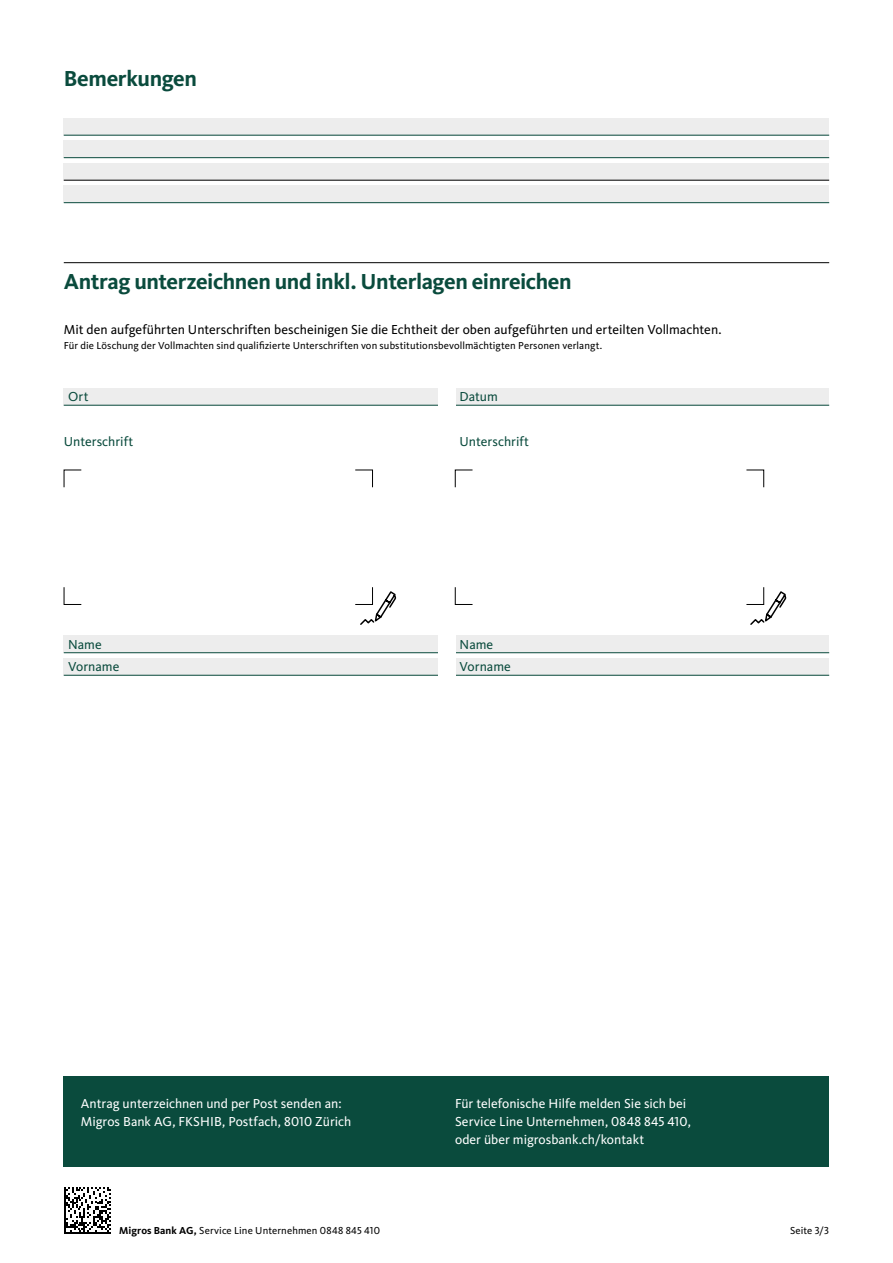
<style>
.page{position:relative;width:893px;height:1263px;background:#fff}
.page>*{position:absolute;margin:0;border:0;box-sizing:border-box;transform-origin:0 0}
.t1{font:700 22.5px "Migrosbank Kievit";letter-spacing:-.02em;color:#0a4b3d}
.t2{font:13.5px/18px "Migrosbank Kievit";color:#fff}
.t3{font:13.5px "Migrosbank Kievit";color:#000}
.t4{font:13.5px "Migrosbank Kievit";color:#0a4b3d}
.t5{font:10.5px "Migrosbank Kievit";letter-spacing:.01em;color:#000}
.s1{font-weight:700}
</style>
<div class="page">
<svg style="left:64px;top:1187px;width:47px;height:47px"></svg>
<div style="left:64px;top:118px;width:765px;height:17px;background:#ededed"></div>
<hr style="left:64px;top:135px;width:765px;height:1px;background:#0a4b3d">
<div style="left:64px;top:140px;width:765px;height:18px;background:#ededed"></div>
<hr style="left:64px;top:157px;width:765px;height:1px;background:#0a4b3d">
<div style="left:64px;top:163px;width:765px;height:17px;background:#ededed"></div>
<hr style="left:64px;top:180px;width:765px;height:1px;background:#000">
<div style="left:64px;top:185px;width:765px;height:18px;background:#ededed"></div>
<hr style="left:64px;top:202px;width:765px;height:1px;background:#0a4b3d">
<div style="left:64px;top:388px;width:765px;height:17px;background:#ededed"></div>
<hr style="left:64px;top:405px;width:765px;height:1px;background:#0a4b3d">
<div style="left:64px;top:635px;width:765px;height:18px;background:#ededed"></div>
<hr style="left:64px;top:652px;width:765px;height:1px;background:#0a4b3d">
<div style="left:64px;top:658px;width:765px;height:17px;background:#ededed"></div>
<hr style="left:64px;top:675px;width:765px;height:1px;background:#0a4b3d">
<hr style="left:64px;top:262px;width:765px;height:1px;background:#000">
<svg style="left:64px;top:469px;width:18px;height:19px"></svg>
<svg style="left:355px;top:469px;width:18px;height:19px"></svg>
<svg style="left:64px;top:587px;width:18px;height:18px"></svg>
<svg style="left:455px;top:469px;width:18px;height:19px"></svg>
<svg style="left:746px;top:469px;width:18px;height:19px"></svg>
<svg style="left:455px;top:587px;width:18px;height:18px"></svg>
<div style="left:438px;top:380px;width:17px;height:31px;background:#fff"></div>
<div style="left:438px;top:627px;width:17px;height:52px;background:#fff"></div>
<div style="left:64px;top:1076px;width:765px;height:90px;background:#0a4b3d"></div>
<svg style="left:355px;top:587px;width:42px;height:38px"></svg>
<svg style="left:746px;top:587px;width:41px;height:38px"></svg>
<h1 class="t1" style="left:64px;top:65px;width:135px">Bemerkungen</h1>
<h1 class="t1" style="left:64px;top:268px;width:509px">Antrag unterzeichnen und inkl. Unterlagen einreichen</h1>
<p class="t3" style="left:64px;top:321px;width:659px">Mit den aufgeführten Unterschriften bescheinigen Sie die Echtheit der oben aufgeführten und erteilten Vollmachten.</p>
<p class="t5" style="left:64px;top:339px;width:540px">Für die Löschung der Vollmachten sind qualifizierte Unterschriften von substitutionsbevollmächtigten Personen verlangt.</p>
<p class="t4" style="left:68px;top:389px;width:22px">Ort</p>
<p class="t4" style="left:460px;top:389px;width:40px">Datum</p>
<p class="t4" style="left:64px;top:434px;width:71px">Unterschrift</p>
<p class="t4" style="left:460px;top:434px;width:71px">Unterschrift</p>
<p class="t4" style="left:68px;top:636px;width:35px">Name</p>
<p class="t4" style="left:460px;top:636px;width:35px">Name</p>
<p class="t4" style="left:68px;top:659px;width:53px">Vorname</p>
<p class="t4" style="left:460px;top:659px;width:53px">Vorname</p>
<p class="t2" style="left:81px;top:1094px;width:272px">Antrag unterzeichnen und per Post senden an:<br>Migros Bank AG, FKSHIB, Postfach, 8010 Zürich</p>
<p class="t2" style="left:455px;top:1094px;width:237px">Für telefonische Hilfe melden Sie sich bei<br>Service Line Unternehmen, 0848 845 410, oder über migrosbank.ch/kontakt</p>
<p class="t5" style="left:119px;top:1224px;width:262px"><span class="s1">Migros Bank AG,</span> Service Line Unternehmen 0848 845 410</p>
<p class="t5" style="left:790px;top:1224px;width:41px">Seite 3/3</p>
</div>
